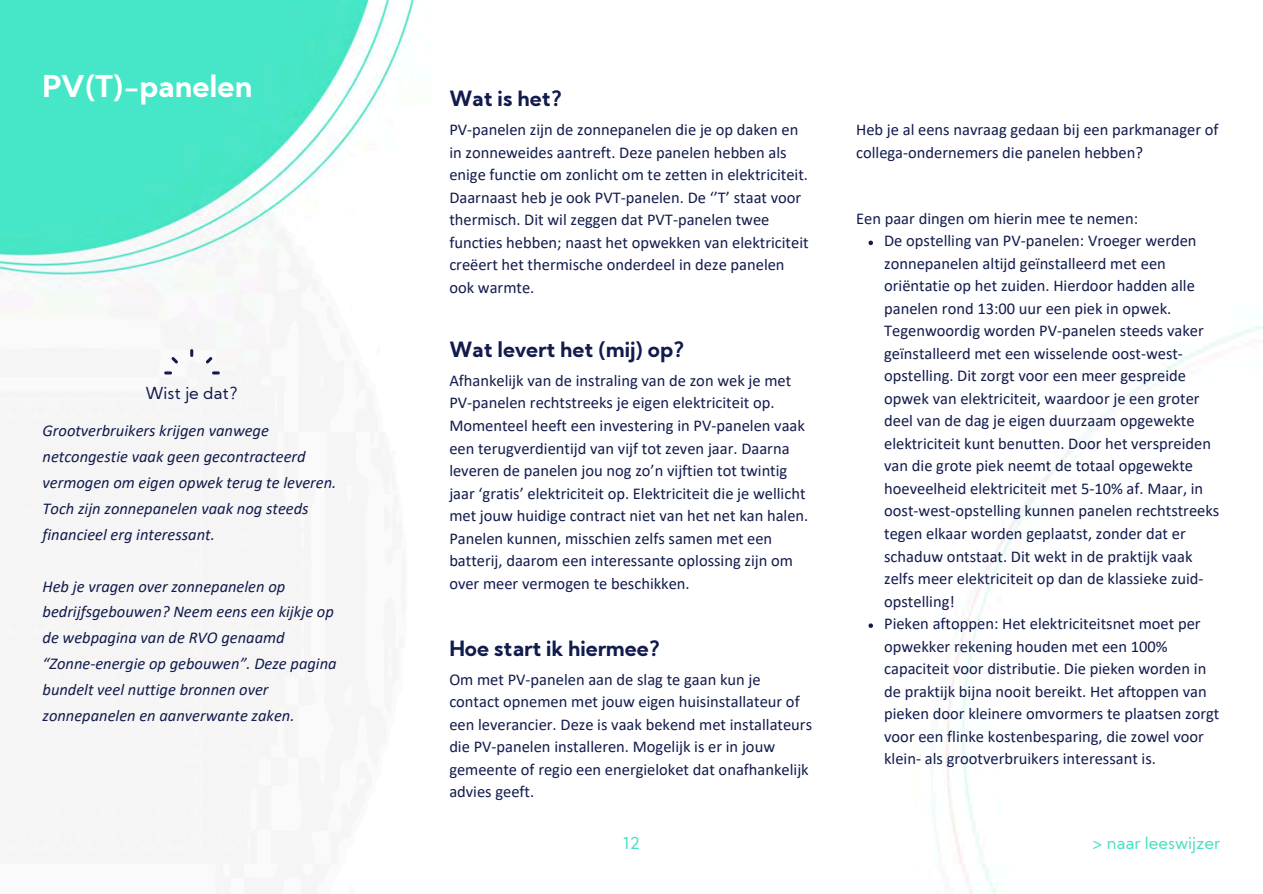
<style>
.page{position:relative;width:1263px;height:894px;background:#fff}
.page>*{position:absolute;margin:0;border:0;box-sizing:border-box;transform-origin:0 0}
.t1{font:700 30px "Kumbh Sans";color:#fff}
.t2{font:700 21px "Kumbh Sans";color:#121b4d}
.t3{font:16.5px/22.5px "Calibri";color:#121b4d}
.t4{font:italic 16.5px/25.8px "Calibri";color:#121b4d}
.t5{font:16.5px "Kumbh Sans";color:#4adec5}
.t6{font:16.5px "Kumbh Sans";color:#121b4d}
</style>
<div class="page">
<img style="left:0;top:0;width:1262px;height:893px">
<svg style="left:868px;top:240px;width:5px;height:5px"></svg>
<svg style="left:868px;top:623px;width:5px;height:4px"></svg>
<img style="left:163px;top:348px;width:57px;height:27px">
<h2 class="t1" style="left:43px;top:74px;width:211px">PV(T)-panelen</h2>
<p class="t6" style="left:145px;top:386px;width:94px">Wist je dat?</p>
<p class="t4" style="left:43px;top:419px;width:295px">Grootverbruikers krijgen vanwege netcongestie vaak geen gecontracteerd vermogen om eigen opwek terug te leveren.<br>Toch zijn zonnepanelen vaak nog steeds financieel erg interessant.</p>
<p class="t4" style="left:43px;top:574px;width:296px">Heb je vragen over zonnepanelen op bedrijfsgebouwen? Neem eens een kijkje op de webpagina van de RVO genaamd “Zonne-energie op gebouwen”. Deze pagina bundelt veel nuttige bronnen over zonnepanelen en aanverwante zaken.</p>
<p class="t2" style="left:449px;top:91px;width:114px">Wat is het?</p>
<h1 class="t3" style="left:449px;top:120px;width:361px">PV-panelen zijn de zonnepanelen die je op daken en in zonneweides aantreft. Deze panelen hebben als enige functie om zonlicht om te zetten in elektriciteit.<br>Daarnaast heb je ook PVT-panelen. De ‘’T’ staat voor thermisch. Dit wil zeggen dat PVT-panelen twee functies hebben; naast het opwekken van elektriciteit creëert het thermische onderdeel in deze panelen ook warmte.</h1>
<p class="t2" style="left:449px;top:341px;width:237px">Wat levert het (mij) op?</p>
<p class="t3" style="left:449px;top:370px;width:361px">Afhankelijk van de instraling van de zon wek je met PV-panelen rechtstreeks je eigen elektriciteit op.<br>Momenteel heeft een investering in PV-panelen vaak een terugverdientijd van vijf tot zeven jaar. Daarna leveren de panelen jou nog zo’n vijftien tot twintig jaar ‘gratis’ elektriciteit op. Elektriciteit die je wellicht met jouw huidige contract niet van het net kan halen.<br>Panelen kunnen, misschien zelfs samen met een batterij, daarom een interessante oplossing zijn om over meer vermogen te beschikken.</p>
<h2 class="t2" style="left:449px;top:640px;width:213px">Hoe start ik hiermee?</h2>
<p class="t3" style="left:449px;top:669px;width:364px">Om met PV-panelen aan de slag te gaan kun je contact opnemen met jouw eigen huisinstallateur of een leverancier. Deze is vaak bekend met installateurs die PV-panelen installeren. Mogelijk is er in jouw gemeente of regio een energieloket dat onafhankelijk advies geeft.</p>
<p class="t5" style="left:623px;top:836px;width:19px">12</p>
<p class="t3" style="left:856px;top:120px;width:364px">Heb je al eens navraag gedaan bij een parkmanager of collega-ondernemers die panelen hebben?</p>
<p class="t3" style="left:856px;top:208px;width:284px">Een paar dingen om hierin mee te nemen:</p>
<h2 class="t3" style="left:884px;top:231px;width:337px">De opstelling van PV-panelen: Vroeger werden zonnepanelen altijd geïnstalleerd met een oriëntatie op het zuiden. Hierdoor hadden alle panelen rond 13:00 uur een piek in opwek.<br>Tegenwoordig worden PV-panelen steeds vaker geïnstalleerd met een wisselende oost-west&shy;opstelling. Dit zorgt voor een meer gespreide opwek van elektriciteit, waardoor je een groter deel van de dag je eigen duurzaam opgewekte elektriciteit kunt benutten. Door het verspreiden van die grote piek neemt de totaal opgewekte hoeveelheid elektriciteit met 5-10% af. Maar, in oost-west-opstelling kunnen panelen rechtstreeks tegen elkaar worden geplaatst, zonder dat er schaduw ontstaat. Dit wekt in de praktijk vaak zelfs meer elektriciteit op dan de klassieke zuid&shy;opstelling!</h2>
<p class="t3" style="left:884px;top:613px;width:337px">Pieken aftoppen: Het elektriciteitsnet moet per opwekker rekening houden met een 100% capaciteit voor distributie. Die pieken worden in de praktijk bijna nooit bereikt. Het aftoppen van pieken door kleinere omvormers te plaatsen zorgt voor een flinke kostenbesparing, die zowel voor klein- als grootverbruikers interessant is.</p>
<p class="t5" style="left:1092px;top:836px;width:130px">&gt; naar leeswijzer</p>
</div>
